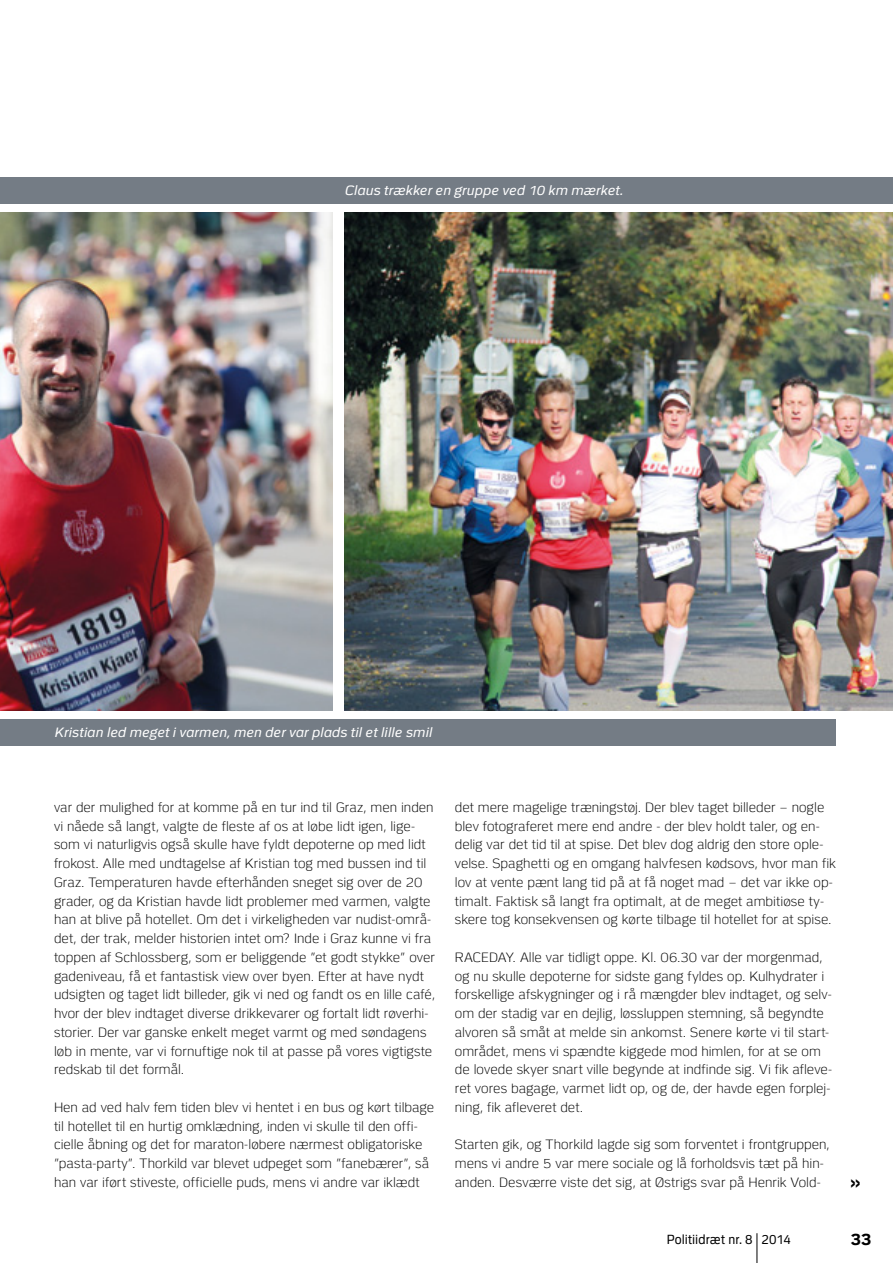
<style>
.page{position:relative;width:893px;height:1263px;background:#fff}
.page>*{position:absolute;margin:0;border:0;box-sizing:border-box;transform-origin:0 0}
.t1{font:500 24px "Helvetica Neue LT Std";color:#000}
.t2{font:700 16.5px "Politi";color:#000}
.t3{font:300 13.5px/18.8px "Politi";color:#000}
.t4{font:italic 13.5px "Politi";letter-spacing:.005em;color:#fff}
.t5{font:13.2px "Politi";letter-spacing:.005em;color:#000;scale:.91 1}
</style>
<div class="page">
<hr style="left:757px;top:1233px;width:1px;height:30px;background:#000">
<div style="left:0;top:719px;width:835px;height:27px;background:#747c85"></div>
<img style="left:0;top:213px;width:333px;height:497px">
<img style="left:344px;top:213px;width:549px;height:497px">
<div style="left:0;top:177px;width:893px;height:26px;background:#747c85"></div>
<p class="t4" style="left:344px;top:183px;width:280px">Claus trækker en gruppe ved 10 km mærket.</p>
<p class="t4" style="left:54px;top:725px;width:379px">Kristian led meget i varmen, men der var plads til et lille smil</p>
<p class="t3" style="left:54px;top:798px;width:383px">var der mulighed for at komme på en tur ind til Graz, men inden vi nåede så langt, valgte de fleste af os at løbe lidt igen, lige&shy;som vi naturligvis også skulle have fyldt depoterne op med lidt frokost. Alle med undtagelse af Kristian tog med bussen ind til Graz. Temperaturen havde efterhånden sneget sig over de 20 grader, og da Kristian havde lidt problemer med varmen, valgte han at blive på hotellet. Om det i virkeligheden var nudist-områ&shy;det, der trak, melder historien intet om? Inde i Graz kunne vi fra toppen af Schlossberg, som er beliggende ”et godt stykke” over gadeniveau, få et fantastisk view over byen. Efter at have nydt udsigten og taget lidt billeder, gik vi ned og fandt os en lille café, hvor der blev indtaget diverse drikkevarer og fortalt lidt røverhi&shy;storier. Der var ganske enkelt meget varmt og med søndagens løb in mente, var vi fornuftige nok til at passe på vores vigtigste redskab til det formål.</p>
<p class="t3" style="left:54px;top:1098px;width:382px">Hen ad ved halv fem tiden blev vi hentet i en bus og kørt tilbage til hotellet til en hurtig omklædning, inden vi skulle til den offi&shy;cielle åbning og det for maraton-løbere nærmest obligatoriske ”pasta-party”. Thorkild var blevet udpeget som ”fanebærer”, så han var iført stiveste, officielle puds, mens vi andre var iklædt</p>
<p class="t3" style="left:455px;top:798px;width:382px">det mere magelige træningstøj. Der blev taget billeder – nogle blev fotograferet mere end andre - der blev holdt taler, og en&shy;delig var det tid til at spise. Det blev dog aldrig den store ople&shy;velse. Spaghetti og en omgang halvfesen kødsovs, hvor man fik lov at vente pænt lang tid på at få noget mad – det var ikke op&shy;timalt. Faktisk så langt fra optimalt, at de meget ambitiøse ty&shy;skere tog konsekvensen og kørte tilbage til hotellet for at spise.</p>
<p class="t3" style="left:455px;top:948px;width:379px">RACEDAY. Alle var tidligt oppe. Kl. 06.30 var der morgenmad, og nu skulle depoterne for sidste gang fyldes op. Kulhydrater i forskellige afskygninger og i rå mængder blev indtaget, og selv&shy;om der stadig var en dejlig, løssluppen stemning, så begyndte alvoren så småt at melde sin ankomst. Senere kørte vi til start&shy;området, mens vi spændte kiggede mod himlen, for at se om de lovede skyer snart ville begynde at indfinde sig. Vi fik afleve&shy;ret vores bagage, varmet lidt op, og de, der havde egen forplej&shy;ning, fik afleveret det.</p>
<p class="t3" style="left:455px;top:1135px;width:376px">Starten gik, og Thorkild lagde sig som forventet i frontgruppen, mens vi andre 5 var mere sociale og lå forholdsvis tæt på hin&shy;anden. Desværre viste det sig, at Østrigs svar på Henrik Vold-</p>
<h1 class="t1" style="left:850px;top:1167px;width:13px">»</h1>
<p class="t5" style="left:667px;top:1232px;width:138px">Politiidræt nr. 8 2014</p>
<p class="t2" style="left:851px;top:1230px;width:22px">33</p>
</div>
